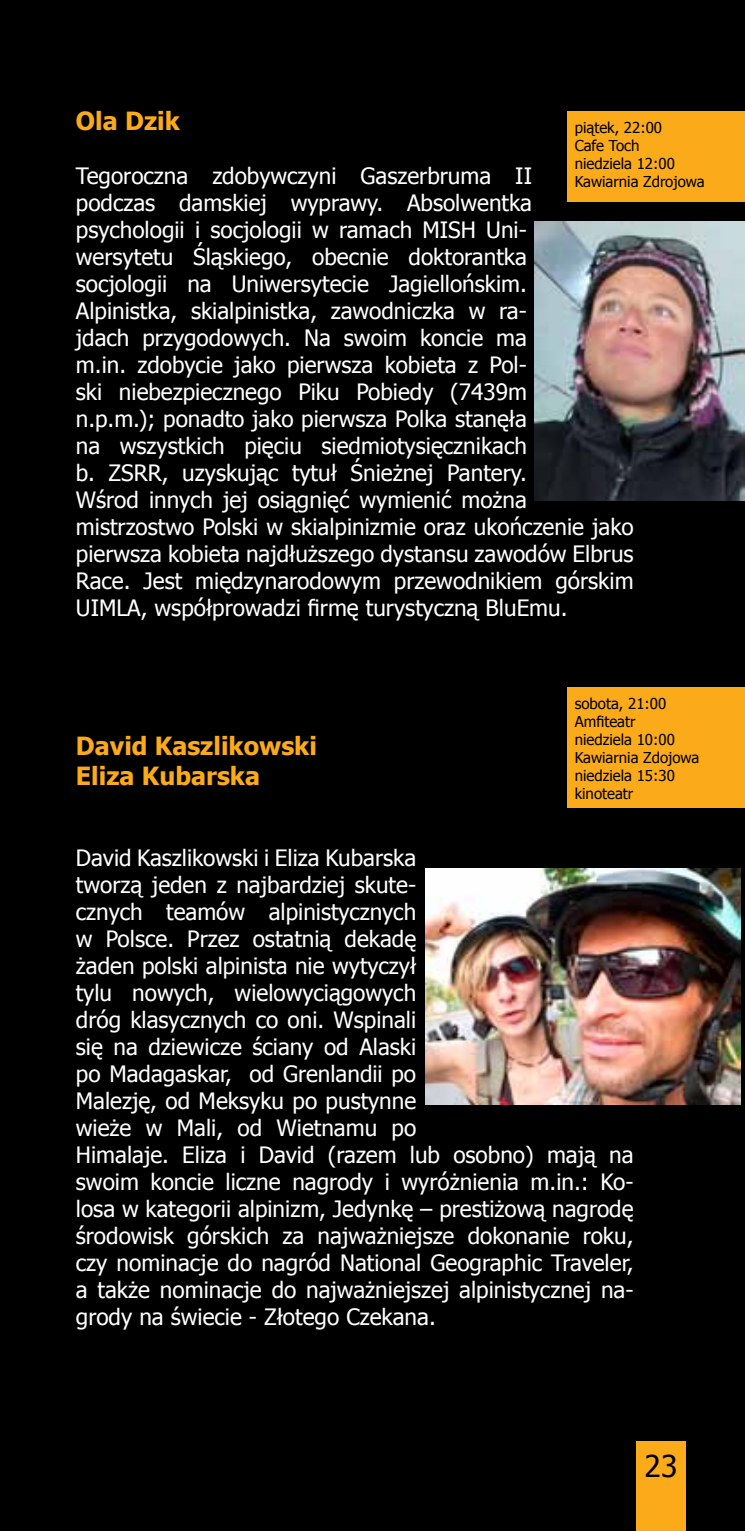
<style>
.page{position:relative;width:745px;height:1531px;background:#fff}
.page>*{position:absolute;margin:0;border:0;box-sizing:border-box;transform-origin:0 0}
.t1{font:30px "Tahoma";color:#000}
.t2{font:700 25px/30px "Tahoma";color:#fbaa19}
.t3{font:22.5px/27px "Tahoma";color:#fff}
.t4{font:15px/18px "Tahoma";color:#000}
</style>
<div class="page">
<div style="left:0;top:0;width:744px;height:1531px;background:#000"></div>
<div style="left:635px;top:1441px;width:50px;height:90px;background:#fbaa19"></div>
<div style="left:567px;top:111px;width:177px;height:91px;background:#fbaa19"></div>
<img style="left:534px;top:222px;width:210px;height:279px">
<img style="left:425px;top:868px;width:315px;height:237px">
<div style="left:567px;top:687px;width:177px;height:121px;background:#fbaa19"></div>
<p class="t2" style="left:76px;top:105px;width:105px">Ola Dzik</p>
<p class="t3" style="left:76px;top:162px;width:559px">Tegoroczna zdobywczyni Gaszerbruma II<br>podczas damskiej wyprawy. Absolwentka psychologii i socjologii w ramach MISH Uni-<br>wersytetu Śląskiego, obecnie doktorantka<br>socjologii na Uniwersytecie Jagiellońskim.<br>Alpinistka, skialpinistka, zawodniczka w ra-<br>jdach przygodowych. Na swoim koncie ma<br>m.in. zdobycie jako pierwsza kobieta z Pol-<br>ski niebezpiecznego Piku Pobiedy (7439m<br>n.p.m.); ponadto jako pierwsza Polka stanęła<br>na wszystkich pięciu siedmiotysięcznikach<br>b. ZSRR, uzyskując tytuł Śnieżnej Pantery.<br>Wśrod innych jej osiągnięć wymienić można mistrzostwo Polski w skialpinizmie oraz ukończenie jako pierwsza kobieta najdłuższego dystansu zawodów Elbrus Race. Jest międzynarodowym przewodnikiem górskim UIMLA, współprowadzi firmę turystyczną BluEmu.</p>
<p class="t4" style="left:574px;top:118px;width:131px">piątek, 22:00<br>Cafe Toch<br>niedziela 12:00<br>Kawiarnia Zdrojowa</p>
<p class="t2" style="left:76px;top:729px;width:242px">David Kaszlikowski<br>Eliza Kubarska</p>
<p class="t4" style="left:574px;top:694px;width:126px">sobota, 21:00<br>Amfiteatr<br>niedziela 10:00<br>Kawiarnia Zdojowa niedziela 15:30 kinoteatr</p>
<p class="t3" style="left:76px;top:843px;width:559px">David Kaszlikowski i Eliza Kubarska<br>tworzą jeden z najbardziej skute-<br>cznych teamów alpinistycznych<br>w Polsce. Przez ostatnią dekadę<br>żaden polski alpinista nie wytyczył<br>tylu nowych, wielowyciągowych<br>dróg klasycznych co oni. Wspinali<br>się na dziewicze ściany od Alaski<br>po Madagaskar, od Grenlandii po<br>Malezję, od Meksyku po pustynne<br>wieże w Mali, od Wietnamu po<br>Himalaje. Eliza i David (razem lub osobno) mają na swoim koncie liczne nagrody i wyróżnienia m.in.: Ko&shy;losa w kategorii alpinizm, Jedynkę – prestiżową nagrodę środowisk górskich za najważniejsze dokonanie roku, czy nominacje do nagród National Geographic Traveler, a także nominacje do najważniejszej alpinistycznej na&shy;grody na świecie - Złotego Czekana.</p>
<h1 class="t1" style="left:644px;top:1445px;width:34px">23</h1>
</div>
